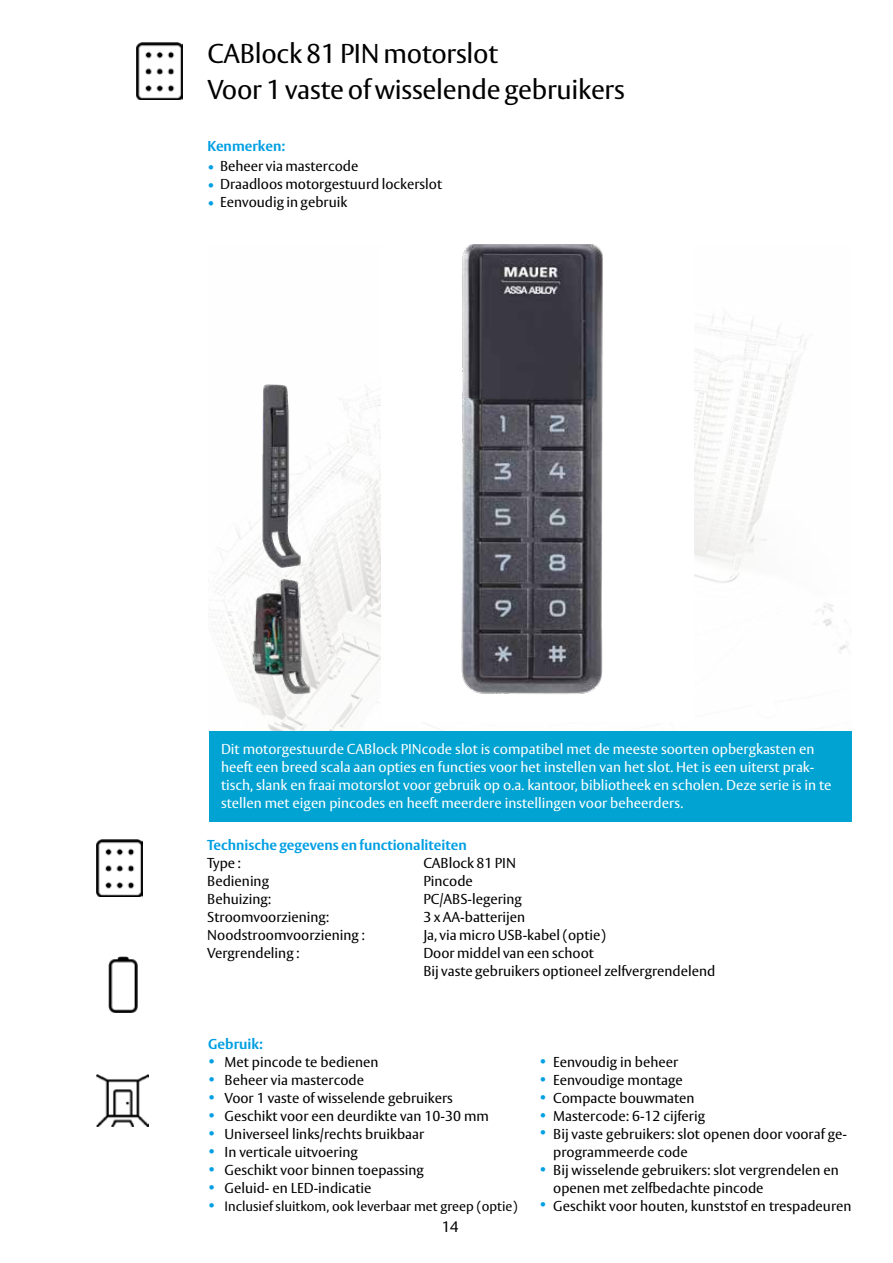
<style>
.page{position:relative;width:893px;height:1263px;background:#fff}
.page>*{position:absolute;margin:0;border:0;box-sizing:border-box;transform-origin:0 0}
.t1{font:27px/36px "ASSA Vesta";letter-spacing:-.01em;color:#000}
.t2{font:15px "ASSA Vesta";color:#000}
.t3{font:14.25px/18px "ASSA Vesta";color:#000}
.t4{font:14.25px/18px "ASSA Vesta";color:#fff}
.t5{font:700 14.25px "ASSA Vesta";color:#009fe3}
.t6{font:italic 14.25px/18px "ASSA Vesta";color:#009fe3;text-align:justify}
.t7{font:13.5px "ASSA Vesta";color:#000}
.s1{font-style:italic;color:#009fe3}
</style>
<div class="page">
<img style="left:214px;top:316px;width:634px;height:415px">
<img style="left:109px;top:956px;width:29px;height:56px">
<img style="left:97px;top:1075px;width:52px;height:52px">
<div style="left:209px;top:731px;width:642px;height:91px;background:#00a3d2"></div>
<img style="left:137px;top:43px;width:46px;height:56px">
<img style="left:96px;top:839px;width:46px;height:57px">
<img style="left:381px;top:244px;width:313px;height:478px">
<img style="left:260px;top:384px;width:43px;height:184px">
<img style="left:231px;top:568px;width:102px;height:139px">
<h1 class="t1" style="left:207px;top:37px;width:419px">CABlock 81 PIN motorslot<br>Voor 1 vaste of wisselende gebruikers</h1>
<p class="t5" style="left:207px;top:138px;width:79px">Kenmerken:</p>
<p class="t3" style="left:207px;top:157px;width:152px"><span class="s1">•</span> Beheer via mastercode</p>
<p class="t3" style="left:207px;top:175px;width:236px"><span class="s1">•</span> Draadloos motorgestuurd lockerslot</p>
<p class="t3" style="left:207px;top:193px;width:141px"><span class="s1">•</span> Eenvoudig in gebruik</p>
<p class="t4" style="left:221px;top:741px;width:612px">Dit motorgestuurde CABlock PINcode slot is compatibel met de meeste soorten opbergkasten en heeft een breed scala aan opties en functies voor het instellen van het slot. Het is een uiterst prak&shy;tisch, slank en fraai motorslot voor gebruik op o.a. kantoor, bibliotheek en scholen. Deze serie is in te stellen met eigen pincodes en heeft meerdere instellingen voor beheerders.</p>
<p class="t5" style="left:207px;top:836px;width:261px">Technische gegevens en functionaliteiten</p>
<p class="t3" style="left:207px;top:855px;width:35px">Type :</p>
<p class="t3" style="left:423px;top:855px;width:94px">CABlock 81 PIN</p>
<p class="t3" style="left:207px;top:873px;width:63px">Bediening</p>
<p class="t3" style="left:423px;top:873px;width:51px">Pincode</p>
<p class="t3" style="left:207px;top:891px;width:66px">Behuizing:</p>
<p class="t3" style="left:423px;top:891px;width:100px">PC/ABS-legering</p>
<p class="t3" style="left:207px;top:909px;width:124px">Stroomvoorziening:</p>
<p class="t3" style="left:423px;top:909px;width:103px">3 x AA-batterijen</p>
<p class="t3" style="left:207px;top:927px;width:159px">Noodstroomvoorziening :</p>
<p class="t3" style="left:423px;top:927px;width:184px">Ja, via micro USB-kabel (optie)</p>
<p class="t3" style="left:207px;top:945px;width:94px">Vergrendeling :</p>
<p class="t3" style="left:423px;top:945px;width:293px">Door middel van een schoot<br>Bij vaste gebruikers optioneel zelfvergrendelend</p>
<p class="t5" style="left:208px;top:1035px;width:56px">Gebruik:</p>
<p class="t6" style="left:208px;top:1051px;width:9px">• • • • • • • • •</p>
<p class="t3" style="left:225px;top:1054px;width:266px">Met pincode te bedienen<br>Beheer via mastercode<br>Voor 1 vaste of wisselende gebruikers<br>Geschikt voor een deurdikte van 10-30 mm<br>Universeel links/rechts bruikbaar<br>In verticale uitvoering<br>Geschikt voor binnen toepassing<br>Geluid- en LED-indicatie</p>
<p class="t7" style="left:225px;top:1198px;width:294px">Inclusief sluitkom, ook leverbaar met greep (optie)</p>
<p class="t2" style="left:442px;top:1218px;width:18px">14</p>
<p class="t6" style="left:540px;top:1051px;width:9px">• • • •</p>
<p class="t6" style="left:540px;top:1122px;width:9px">•</p>
<p class="t6" style="left:540px;top:1160px;width:9px">•</p>
<p class="t6" style="left:540px;top:1195px;width:9px">•</p>
<p class="t3" style="left:553px;top:1053px;width:300px">Eenvoudig in beheer<br>Eenvoudige montage<br>Compacte bouwmaten<br>Mastercode: 6-12 cijferig<br>Bij vaste gebruikers: slot openen door vooraf ge&shy;programmeerde code<br>Bij wisselende gebruikers: slot vergrendelen en openen met zelfbedachte pincode<br>Geschikt voor houten, kunststof en trespadeuren</p>
</div>
